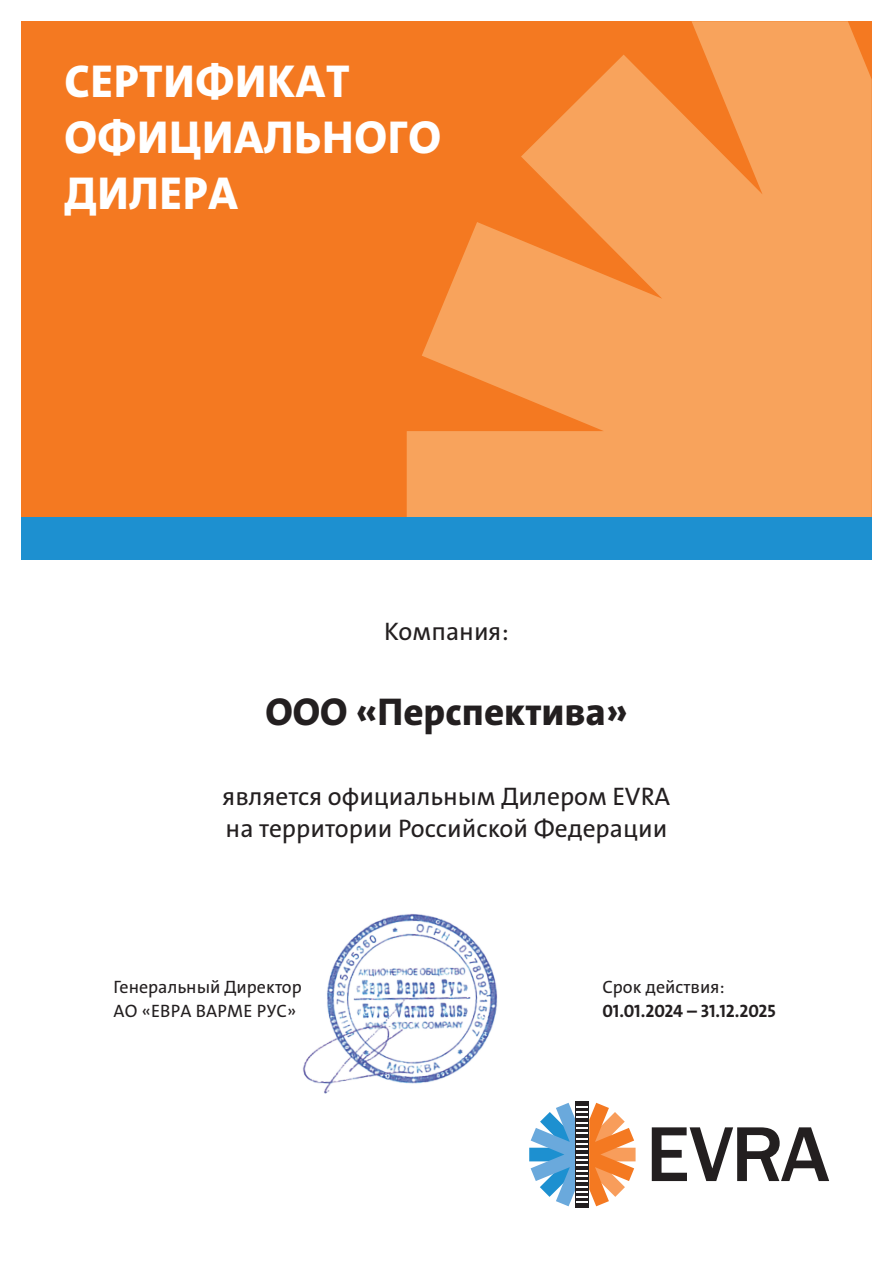
<style>
.page{position:relative;width:893px;height:1263px;background:#fff}
.page>*{position:absolute;margin:0;border:0;box-sizing:border-box;transform-origin:0 0}
.t1{font:46.5px "The Sans LP8 Ex Bld";letter-spacing:.015em;color:#fff}
.t2{font:39px "The Sans LP8 Ex Bld";color:#231f20}
.t3{font:25.5px/32.4px "The Sans LP5 Plain";color:#231f20}
.t4{font:18px "The Sans LP5 Plain";color:#231f20}
.t5{font:18px "The Sans LP7 Bld";letter-spacing:-.01em;color:#231f20}
</style>
<div class="page">
<div style="left:21px;top:21px;width:851px;height:539px;background:#f47921"></div>
<svg style="left:407px;top:21px;width:465px;height:496px;fill:#f8a35c"></svg>
<div style="left:21px;top:517px;width:851px;height:43px;background:#1d90d0"></div>
<svg style="left:652px;top:1127px;width:177px;height:54px"></svg>
<div style="left:576px;top:1101px;width:13px;height:107px;background:#231f20"></div>
<svg style="left:529px;top:1103px;width:107px;height:103px"></svg>
<img style="left:303px;top:913px;width:195px;height:181px">
<p class="t1" style="left:64px;top:52px;width:287px">СЕРТИФИКАТ</p>
<p class="t1" style="left:64px;top:108px;width:378px">ОФИЦИАЛЬНОГО</p>
<p class="t1" style="left:64px;top:163px;width:175px">ДИЛЕРА</p>
<p class="t3" style="left:384px;top:615px;width:126px">Компания:</p>
<p class="t2" style="left:265px;top:687px;width:363px">ООО «Перспектива»</p>
<p class="t3" style="left:223px;top:780px;width:449px">является официальным Дилером EVRA на территории Российской Федерации</p>
<p class="t4" style="left:114px;top:975px;width:190px">Генеральный Директор</p>
<p class="t4" style="left:114px;top:999px;width:184px">АО «ЕВРА ВАРМЕ РУС»</p>
<p class="t4" style="left:602px;top:975px;width:124px">Срок действия:</p>
<p class="t5" style="left:602px;top:999px;width:175px">01.01.2024 – 31.12.2025</p>
</div>
